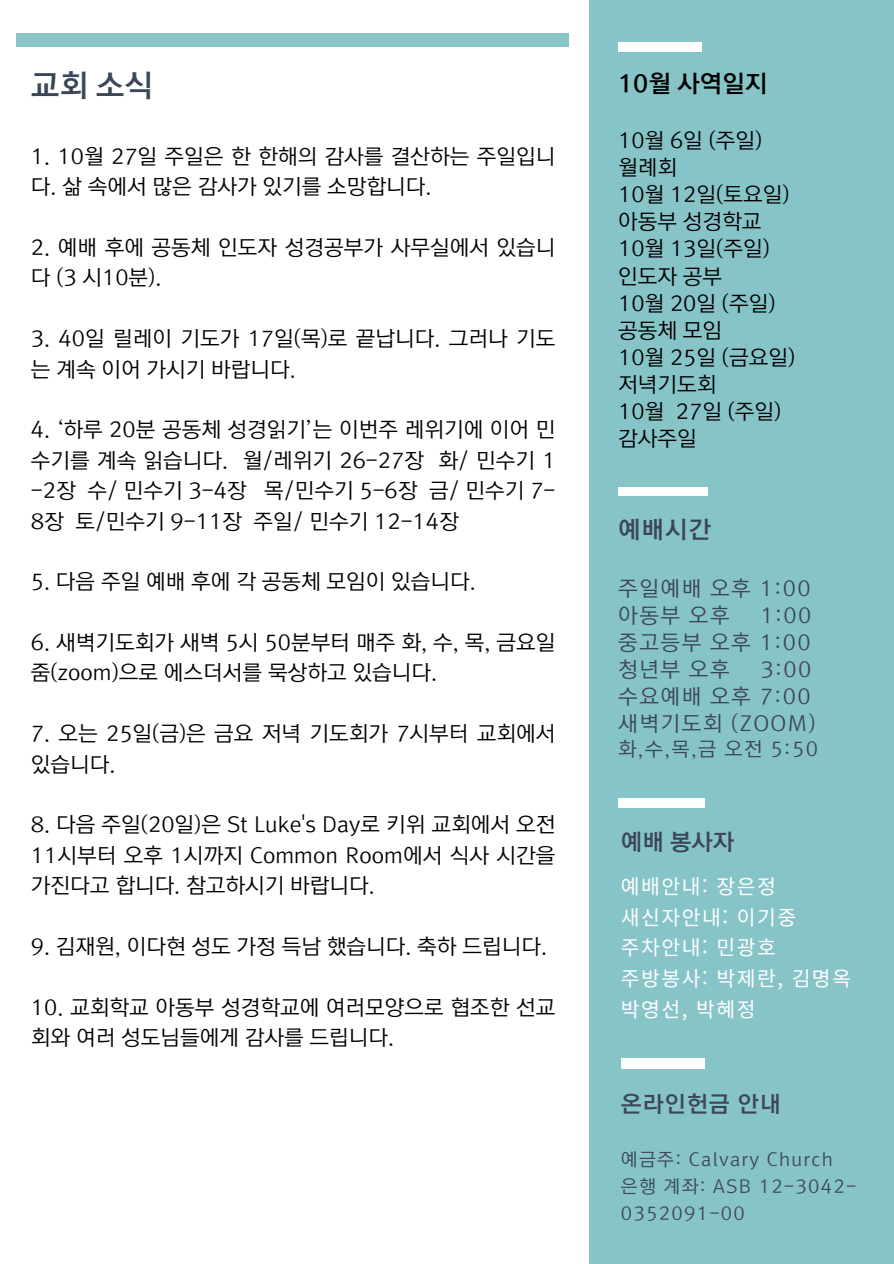
<style>
.page{position:relative;width:894px;height:1264px;background:#fff}
.page>*{position:absolute;margin:0;border:0;box-sizing:border-box;transform-origin:0 0}
.t1{font:30.75px "TDTD Soon Go OTF Bold";color:#3b465a}
.t2{font:24px "TDTD Soon Go OTF Bold";color:#000}
.t3{font:24px "TDTD Soon Go OTF Bold";color:#3b465a}
.t4{font:22.8px "TDTD Soon Go OTF Bold";color:#3b465a}
.t5{font:22.5px "TDTD Soon Go OTF Bold";letter-spacing:.04em;color:#3b465a}
.t6{font:21px/27px "TDTD Soon Go OTF Medium";color:#000}
.t7{font:21px/27px "TDTD Soon Go OTF Medium";letter-spacing:.07em;color:#3b465a}
.t8{font:20.55px/30.8px "Source Han Sans KR";letter-spacing:.07em;color:#fff}
.t9{font:19.5px "TDTD Soon Go OTF Medium";color:#3b465a}
.t10{font:18px/27px "TDTD Soon Go OTF Medium";letter-spacing:.07em;color:#3b465a}
</style>
<div class="page">
<div style="left:589px;top:0;width:304px;height:1263px;background:#87c4c8"></div>
<div style="left:618px;top:487px;width:89px;height:9px;background:#fff"></div>
<div style="left:618px;top:798px;width:86px;height:10px;background:#fff"></div>
<div style="left:618px;top:42px;width:83px;height:9px;background:#fff"></div>
<div style="left:620px;top:1058px;width:84px;height:10px;background:#fff"></div>
<div style="left:16px;top:33px;width:552px;height:14px;background:#87c4c8"></div>
<h1 class="t1" style="left:31px;top:69px;width:124px">교회 소식</h1>
<h6 class="t6" style="left:31px;top:141px;width:526px;line-height:30.3px">1. 10월 27일 주일은 한 한해의 감사를 결산하는 주일입니 다. 삶 속에서 많은 감사가 있기를 소망합니다.</h6>
<h3 class="t6" style="left:31px;top:232px;width:526px;line-height:30.3px">2. 예배 후에 공동체 인도자 성경공부가 사무실에서 있습니 다 (3 시10분).</h3>
<h6 class="t6" style="left:31px;top:324px;width:526px;line-height:30.3px">3. 40일 릴레이 기도가 17일(목)로 끝납니다. 그러나 기도 는 계속 이어 가시기 바랍니다.</h6>
<h2 class="t6" style="left:31px;top:415px;width:526px;line-height:30.3px;text-align:justify">4. ‘하루 20분 공동체 성경읽기’는 이번주 레위기에 이어 민 수기를 계속 읽습니다. 월/레위기 26-27장 화/ 민수기 1 —-2장 수/ 민수기 3-4장 목/민수기 5-6장 금/ 민수기 7- 8장 토/민수기 9-11장 주일/ 민수기 12-14장</h2>
<h4 class="t6" style="left:31px;top:568px;width:446px">5. 다음 주일 예배 후에 각 공동체 모임이 있습니다.</h4>
<h3 class="t6" style="left:31px;top:627px;width:526px;line-height:30.3px">6. 새벽기도회가 새벽 5시 50분부터 매주 화, 수, 목, 금요일 줌(zoom)으로 에스더서를 묵상하고 있습니다.</h3>
<h5 class="t6" style="left:31px;top:718px;width:526px;line-height:30.3px">7. 오는 25일(금)은 금요 저녁 기도회가 7시부터 교회에서 있습니다.</h5>
<h2 class="t6" style="left:31px;top:810px;width:526px;line-height:30.3px;text-align:justify">8. 다음 주일(20일)은 St Luke's Day로 키위 교회에서 오전 11시부터 오후 1시까지 Common Room에서 식사 시간을 가진다고 합니다. 참고하시기 바랍니다.</h2>
<p class="t6" style="left:31px;top:933px;width:517px">9. 김재원, 이다현 성도 가정 득남 했습니다. 축하 드립니다.</p>
<p class="t6" style="left:31px;top:992px;width:526px;line-height:30.3px">10. 교회학교 아동부 성경학교에 여러모양으로 협조한 선교 회와 여러 성도님들에게 감사를 드립니다.</p>
<h6 class="t2" style="left:618px;top:71px;width:151px">10월 사역일지</h6>
<h6 class="t6" style="left:618px;top:128px;width:178px">10월 6일 (주일) 월례회<br>10월 12일(토요일) 아동부 성경학교<br>10월 13일(주일) 인도자 공부<br>10월 20일 (주일) 공동체 모임<br>10월 25일 (금요일) 저녁기도회<br>10월 27일 (주일) 감사주일</h6>
<h6 class="t3" style="left:618px;top:517px;width:94px">예배시간</h6>
<h6 class="t7" style="left:618px;top:575px;width:194px">주일예배 오후 1:00 아동부 오후</h6>
<h6 class="t7" style="left:618px;top:602px;width:195px;text-align:justify;text-indent:142px">1:00 중고등부 오후 1:00 청년부 오후</h6>
<h6 class="t7" style="left:618px;top:656px;width:199px;text-indent:142px">3:00 수요예배 오후 7:00 새벽기도회 (ZOOM)</h6>
<h6 class="t9" style="left:618px;top:738px;width:201px">화,수,목,금 오전 5:50</h6>
<h6 class="t4" style="left:620px;top:829px;width:115px">예배 봉사자</h6>
<h6 class="t8" style="left:620px;top:869px;width:231px">예배안내: 장은정 새신자안내: 이기중 주차안내: 민광호 주방봉사: 박제란, 김명옥 박영선, 박혜정</h6>
<h6 class="t5" style="left:620px;top:1092px;width:161px">온라인헌금 안내</h6>
<h6 class="t10" style="left:620px;top:1146px;width:213px">예금주: Calvary Church</h6>
<h6 class="t10" style="left:620px;top:1173px;width:237px">은행 계좌: ASB 12-3042-<br>0352091-00</h6>
</div>
